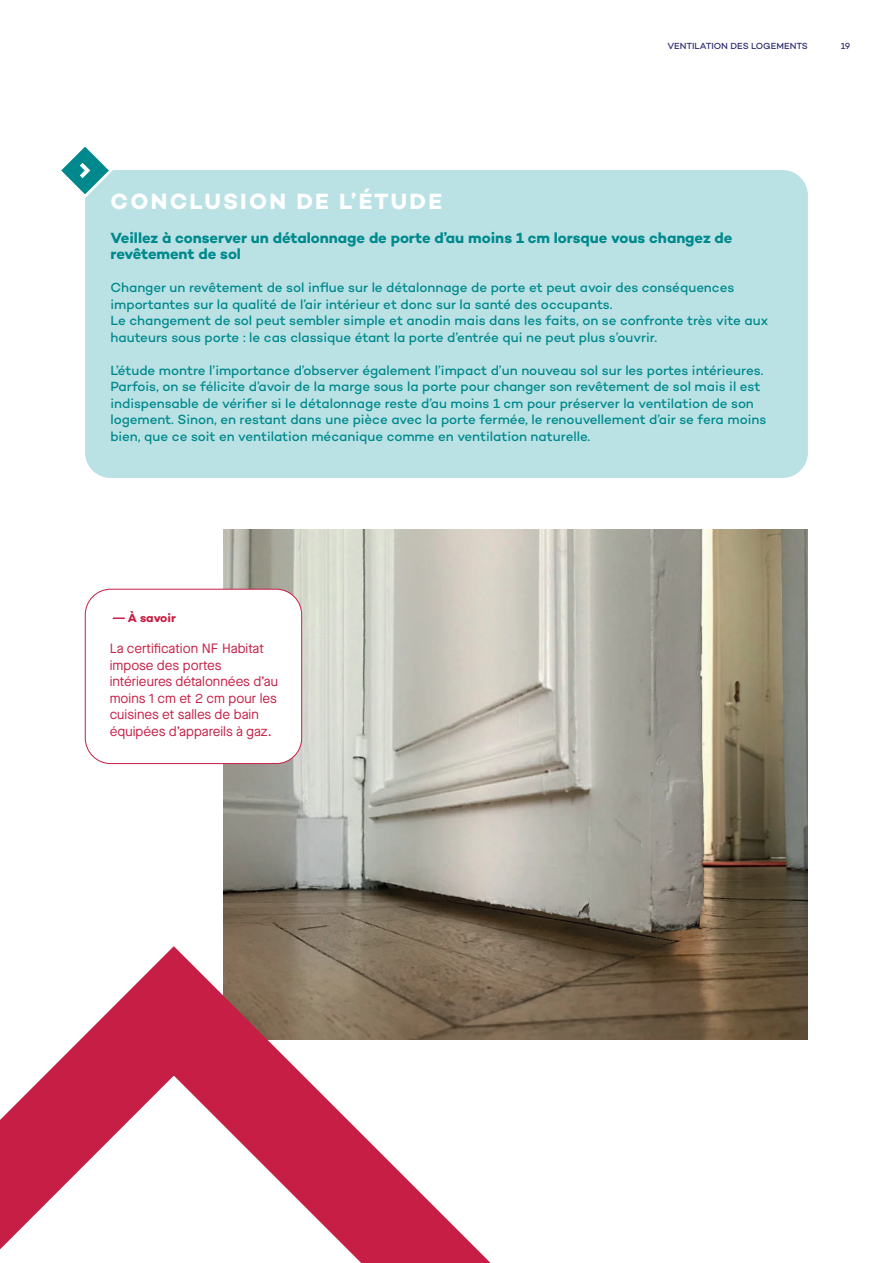
<style>
.page{position:relative;width:893px;height:1263px;background:#fff}
.page>*{position:absolute;margin:0;border:0;box-sizing:border-box;transform-origin:0 0}
.t1{font:700 22.5px "Campton";letter-spacing:.1em;color:#fff}
.t2{font:700 15px/16.5px "Campton";letter-spacing:-.005em;color:#00898c}
.t3{font:500 13.5px/16.5px "Campton";letter-spacing:-.005em;color:#00898c}
.t4{font:13.5px/16.5px "Maison Neue";color:#c71e45}
.t5{font:700 12px "Campton";letter-spacing:-.005em;color:#c71e45}
.t6{font:500 9px "Campton";color:#2a2c6e}
</style>
<div class="page">
<img style="left:223px;top:529px;width:585px;height:511px">
<svg style="left:0;top:881px;width:779px;height:382px"></svg>
<div style="left:85px;top:170px;width:723px;height:308px;background:#bae2e5;border-radius:26px"></div>
<svg style="left:61px;top:147px;width:52px;height:51px"></svg>
<div style="left:85px;top:589px;width:217px;height:174px;background:#fff;border-radius:26px"></div>
<div style="left:85px;top:589px;width:217px;height:175px;border:1px solid #c71e45;border-radius:26px"></div>
<svg style="left:113px;top:617px;width:12px;height:2px"></svg>
<h1 class="t1" style="left:110px;top:187px;width:333px">CONCLUSION DE L’ÉTUDE</h1>
<p class="t6" style="left:667px;top:41px;width:142px">VENTILATION DES LOGEMENTS</p>
<p class="t6" style="left:841px;top:41px;width:11px">19</p>
<p class="t2" style="left:110px;top:229px;width:623px">Veillez à conserver un détalonnage de porte d’au moins 1 cm lorsque vous changez de revêtement de sol</p>
<p class="t3" style="left:110px;top:279px;width:659px">Changer un revêtement de sol influe sur le détalonnage de porte et peut avoir des conséquences importantes sur la qualité de l’air intérieur et donc sur la santé des occupants.<br>Le changement de sol peut sembler simple et anodin mais dans les faits, on se confronte très vite aux hauteurs sous porte : le cas classique étant la porte d’entrée qui ne peut plus s’ouvrir.</p>
<p class="t3" style="left:110px;top:362px;width:657px">L’étude montre l’importance d’observer également l’impact d’un nouveau sol sur les portes intérieures.<br>Parfois, on se félicite d’avoir de la marge sous la porte pour changer son revêtement de sol mais il est indispensable de vérifier si le détalonnage reste d’au moins 1 cm pour préserver la ventilation de son logement. Sinon, en restant dans une pièce avec la porte fermée, le renouvellement d’air se fera moins bien, que ce soit en ventilation mécanique comme en ventilation naturelle.</p>
<p class="t5" style="left:128px;top:610px;width:50px">À savoir</p>
<p class="t4" style="left:110px;top:640px;width:170px">La certification NF Habitat impose des portes intérieures détalonnées d’au moins 1 cm et 2 cm pour les cuisines et salles de bain équipées d’appareils à gaz.</p>
</div>
